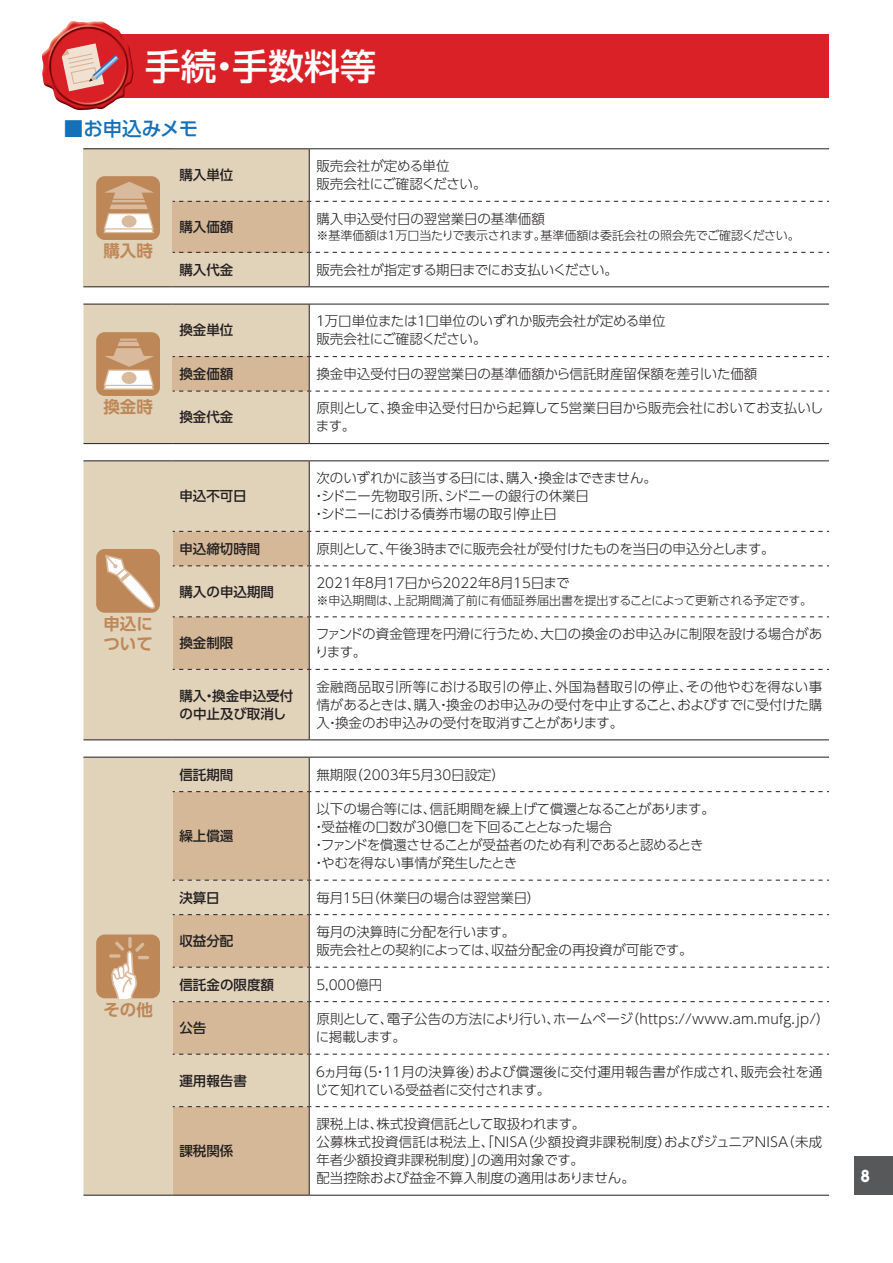
<style>
.page{position:relative;width:893px;height:1263px;background:#fff}
.page>*{position:absolute;margin:0;border:0;box-sizing:border-box;transform-origin:0 0}
.t1{font:500 36px "UD Shin Go Pro";color:#fff}
.t2{font:500 19.5px "UD Shin Go Pro";letter-spacing:-.005em;color:#1471b9}
.t3{font:700 16.5px/19.5px "UD Shin Go Pro De";color:#be8757}
.t4{font:800 15px "UD Shin Go Pro";color:#fff;scale:.9 1}
.t5{font:300 13.5px/18px "UD Shin Go Pro";letter-spacing:-.005em;color:#231f20}
.t6{font:500 13.5px/18px "UD Shin Go Pro";color:#231f20}
.t7{font:300 13.5px/18px "UD Shin Go Pro";letter-spacing:.015em;color:#231f20}
.t8{font:300 13.5px "UD Shin Go Pro";letter-spacing:-.03em;color:#231f20}
.t9{font:300 12px "UD Shin Go Pro";letter-spacing:-.02em;color:#231f20}
</style>
<div class="page">
<div style="left:855px;top:1157px;width:38px;height:38px;background:#57585a"></div>
<div style="left:83px;top:149px;width:90px;height:138px;background:#e1d2ba"></div>
<hr style="left:83px;top:148px;width:90px;height:1px;background:#231f20">
<hr style="left:83px;top:286px;width:90px;height:1px;background:#231f20">
<hr style="left:173px;top:148px;width:136px;height:1px;background:#231f20">
<hr style="left:309px;top:148px;width:520px;height:1px;background:#231f20">
<svg style="left:173px;top:149px;width:656px;height:138px"></svg>
<div style="left:96px;top:176px;width:64px;height:64px;background:#be8757;border-radius:9px"></div>
<svg style="left:103px;top:182px;width:51px;height:52px"></svg>
<svg style="left:83px;top:304px;width:746px;height:140px"></svg>
<div style="left:83px;top:461px;width:226px;height:278px;background:#e1d2ba"></div>
<hr style="left:83px;top:460px;width:90px;height:1px;background:#231f20">
<hr style="left:83px;top:739px;width:90px;height:1px;background:#231f20">
<hr style="left:173px;top:460px;width:136px;height:1px;background:#231f20">
<hr style="left:309px;top:460px;width:520px;height:1px;background:#231f20">
<hr style="left:309px;top:461px;width:1px;height:70px;background:#231f20">
<hr style="left:309px;top:670px;width:1px;height:69px;background:#231f20">
<hr style="left:173px;top:739px;width:136px;height:1px;background:#231f20">
<hr style="left:309px;top:739px;width:520px;height:1px;background:#231f20">
<svg style="left:173px;top:531px;width:656px;height:139px"></svg>
<div style="left:96px;top:549px;width:64px;height:64px;background:#be8757;border-radius:9px"></div>
<svg style="left:104px;top:553px;width:56px;height:63px"></svg>
<div style="left:83px;top:758px;width:226px;height:437px;background:#e1d2ba"></div>
<svg style="left:173px;top:792px;width:136px;height:403px;background:#d6bea1"></svg>
<hr style="left:83px;top:757px;width:90px;height:1px;background:#231f20">
<hr style="left:173px;top:757px;width:136px;height:1px;background:#231f20">
<hr style="left:309px;top:757px;width:520px;height:1px;background:#231f20">
<hr style="left:309px;top:757px;width:1px;height:34px;background:#231f20">
<hr style="left:309px;top:792px;width:1px;height:88px;background:#231f20">
<hr style="left:309px;top:880px;width:1px;height:34px;background:#231f20">
<hr style="left:309px;top:915px;width:1px;height:52px;background:#231f20">
<hr style="left:309px;top:967px;width:1px;height:34px;background:#231f20">
<hr style="left:309px;top:1002px;width:1px;height:52px;background:#231f20">
<hr style="left:309px;top:1054px;width:1px;height:52px;background:#231f20">
<hr style="left:309px;top:1107px;width:1px;height:88px;background:#231f20">
<hr style="left:173px;top:1195px;width:136px;height:1px;background:#231f20">
<hr style="left:309px;top:1195px;width:520px;height:1px;background:#231f20">
<hr style="left:83px;top:1195px;width:90px;height:1px;background:#231f20">
<svg style="left:173px;top:791px;width:656px;height:1px"></svg>
<svg style="left:173px;top:880px;width:656px;height:1px"></svg>
<svg style="left:173px;top:914px;width:656px;height:1px"></svg>
<svg style="left:173px;top:967px;width:656px;height:1px"></svg>
<svg style="left:173px;top:1001px;width:656px;height:1px"></svg>
<svg style="left:173px;top:1054px;width:656px;height:1px"></svg>
<svg style="left:173px;top:1106px;width:656px;height:1px"></svg>
<div style="left:96px;top:934px;width:64px;height:64px;background:#be8757;border-radius:9px"></div>
<svg style="left:128px;top:937px;width:4px;height:11px"></svg>
<svg style="left:111px;top:941px;width:38px;height:57px"></svg>
<div style="left:83px;top:34px;width:740px;height:64px;background:#da2128"></div>
<hr style="left:825px;top:34px;width:4px;height:64px;background:#da2128">
<img style="left:42px;top:21px;width:92px;height:90px">
<svg style="left:62px;top:43px;width:57px;height:48px"></svg>
<h1 class="t1" style="left:145px;top:37px;width:233px">手続・手数料等</h1>
<h2 class="t2" style="left:64px;top:112px;width:136px">■お申込みメモ</h2>
<p class="t3" style="left:103px;top:241px;width:51px">購入時</p>
<p class="t3" style="left:103px;top:397px;width:51px">換金時</p>
<p class="t3" style="left:103px;top:614px;width:51px">申込について</p>
<p class="t3" style="left:103px;top:999px;width:51px">その他</p>
<p class="t6" style="left:179px;top:166px;width:55px">購入単位</p>
<p class="t5" style="left:316px;top:157px;width:172px">販売会社が定める単位<br>販売会社にご確認ください。</p>
<p class="t6" style="left:179px;top:217px;width:55px">購入価額</p>
<p class="t5" style="left:316px;top:209px;width:230px">購入申込受付日の翌営業日の基準価額</p>
<p class="t9" style="left:316px;top:226px;width:485px">※基準価額は１万口当たりで表示されます。基準価額は委託会社の照会先でご確認ください。</p>
<p class="t6" style="left:179px;top:260px;width:55px">購入代金</p>
<p class="t5" style="left:316px;top:260px;width:303px">販売会社が指定する期日までにお支払いください。</p>
<p class="t6" style="left:179px;top:321px;width:55px">換金単位</p>
<p class="t5" style="left:314px;top:312px;width:353px">１万口単位または１口単位のいずれか販売会社が定める単位販売会社にご確認ください。</p>
<p class="t6" style="left:179px;top:364px;width:55px">換金価額</p>
<p class="t5" style="left:316px;top:364px;width:442px">換金申込受付日の翌営業日の基準価額から信託財産留保額を差引いた価額</p>
<p class="t6" style="left:179px;top:408px;width:55px">換金代金</p>
<p class="t5" style="left:316px;top:399px;width:509px">原則として、換金申込受付日から起算して５営業日目から販売会社においてお支払いします。</p>
<p class="t6" style="left:179px;top:487px;width:69px">申込不可日</p>
<p class="t5" style="left:312px;top:469px;width:346px;text-indent:4px">次のいずれかに該当する日には、購入・換金はできません。・シドニー先物取引所、シドニーの銀行の休業日<br>・シドニーにおける債券市場の取引停止日</p>
<p class="t6" style="left:179px;top:539px;width:82px">申込締切時間</p>
<p class="t8" style="left:316px;top:538px;width:460px">原則として、午後３時までに販売会社が受付けたものを当日の申込分とします。</p>
<p class="t6" style="left:179px;top:582px;width:96px">購入の申込期間</p>
<p class="t5" style="left:316px;top:574px;width:255px">2021年８月17日から2022年８月15日まで</p>
<p class="t9" style="left:316px;top:591px;width:497px">※申込期間は、上記期間満了前に有価証券届出書を提出することによって更新される予定です。</p>
<p class="t6" style="left:179px;top:634px;width:55px">換金制限</p>
<p class="t5" style="left:315px;top:625px;width:509px">ファンドの資金管理を円滑に行うため、大口の換金のお申込みに制限を設ける場合があります。</p>
<p class="t6" style="left:179px;top:686px;width:115px">購入・換金申込受付の中止及び取消し</p>
<p class="t5" style="left:316px;top:677px;width:507px;text-align:justify">金融商品取引所等における取引の停止、外国為替取引の停止、その他やむを得ない事情があるときは、購入・換金のお申込みの受付を中止すること、およびすでに受付けた購入・換金のお申込みの受付を取消すことがあります。</p>
<p class="t6" style="left:179px;top:765px;width:55px">信託期間</p>
<p class="t5" style="left:316px;top:765px;width:190px">無期限（2003年５月30日設定）</p>
<p class="t6" style="left:179px;top:826px;width:55px">繰上償還</p>
<p class="t5" style="left:312px;top:799px;width:404px;text-indent:4px">以下の場合等には、信託期間を繰上げて償還となることがあります。・受益権の口数が30億口を下回ることとなった場合<br>・ファンドを償還させることが受益者のため有利であると認めるとき・やむを得ない事情が発生したとき</p>
<p class="t6" style="left:179px;top:888px;width:42px">決算日</p>
<p class="t5" style="left:316px;top:888px;width:226px">毎月15日（休業日の場合は翌営業日）</p>
<p class="t6" style="left:179px;top:931px;width:55px">収益分配</p>
<p class="t5" style="left:316px;top:922px;width:378px">毎月の決算時に分配を行います。<br>販売会社との契約によっては、収益分配金の再投資が可能です。</p>
<p class="t6" style="left:179px;top:975px;width:96px">信託金の限度額</p>
<p class="t5" style="left:316px;top:975px;width:68px">5,000億円</p>
<p class="t6" style="left:179px;top:1018px;width:28px">公告</p>
<p class="t7" style="left:316px;top:1009px;width:515px">原則として、電子公告の方法により行い、ホームページ（https://www.am.mufg.jp/）に掲載します。</p>
<p class="t6" style="left:179px;top:1071px;width:69px">運用報告書</p>
<p class="t5" style="left:314px;top:1062px;width:510px">６ヵ月毎（５・11月の決算後）および償還後に交付運用報告書が作成され、販売会社を通じて知れている受益者に交付されます。</p>
<p class="t6" style="left:179px;top:1141px;width:55px">課税関係</p>
<p class="t5" style="left:316px;top:1114px;width:507px">課税上は、株式投資信託として取扱われます。<br>公募株式投資信託は税法上、「ＮＩＳＡ（少額投資非課税制度）およびジュニアＮＩＳＡ（未成年者少額投資非課税制度）」の適用対象です。<br>配当控除および益金不算入制度の適用はありません。</p>
<p class="t4" style="left:861px;top:1163px;width:11px">8</p>
</div>
